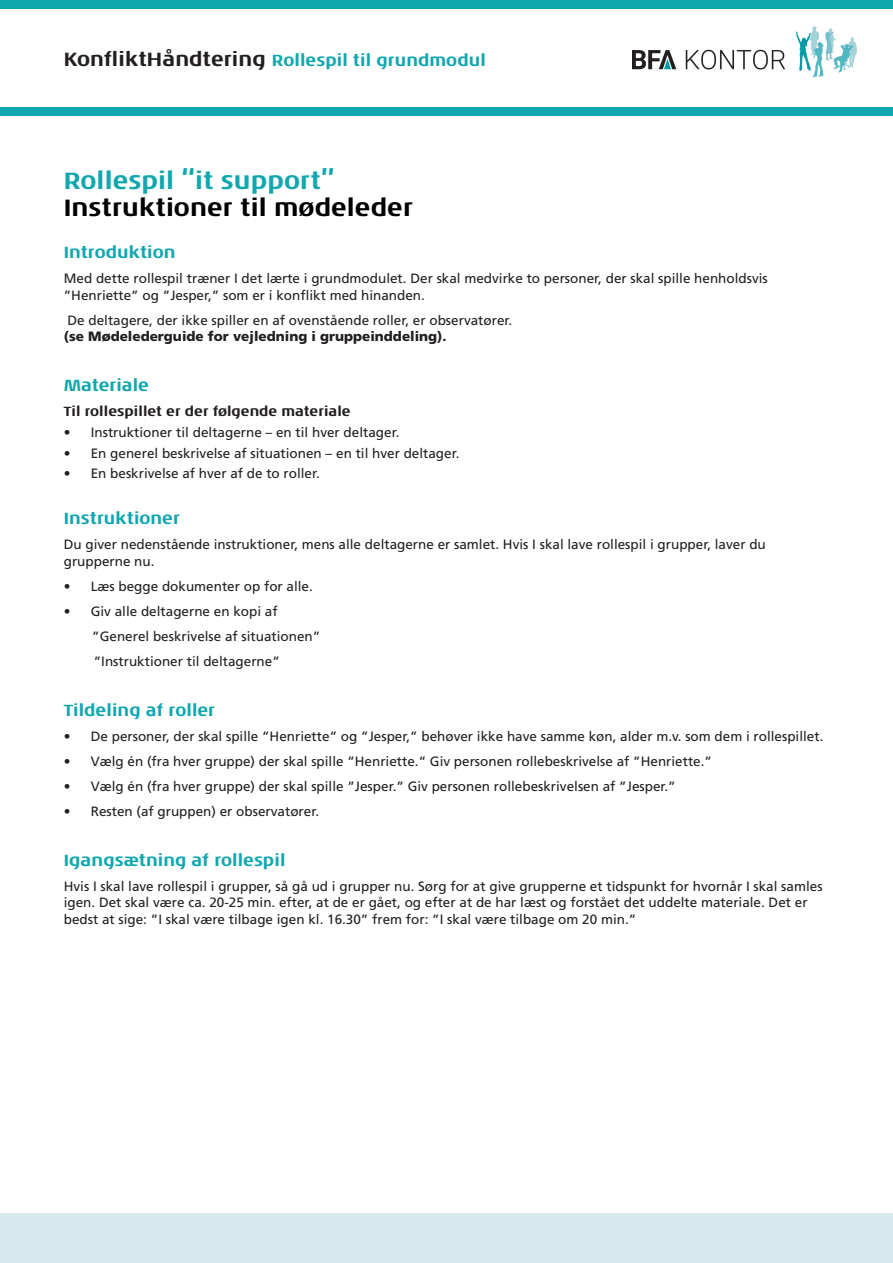
<style>
.page{position:relative;width:893px;height:1263px;background:#fff}
.page>*{position:absolute;margin:0;border:0;box-sizing:border-box;transform-origin:0 0}
.t1{font:700 24px "Noa LT Std";color:#000}
.t2{font:700 24px "Noa LT Std";color:#10a7af}
.t3{font:700 16.5px "Noa LT Std";color:#10a7af}
.t4{font:13.5px/16.5px "Frutiger";color:#231f20}
.t5{font:700 13.5px "Noa LT Std";color:#231f20}
.s1{font-size:19.5px;color:#231f20}
.s2{font-weight:900}
</style>
<div class="page">
<div style="left:0;top:1213px;width:893px;height:50px;background:#d6e9ec"></div>
<div style="left:0;top:0;width:893px;height:9px;background:#10a7af"></div>
<div style="left:0;top:107px;width:893px;height:9px;background:#10a7af"></div>
<img style="left:632px;top:27px;width:224px;height:50px">
<p class="t3" style="left:64px;top:50px;width:424px"><span class="s1">KonfliktHåndtering</span> Rollespil til grundmodul</p>
<p class="t2" style="left:64px;top:166px;width:272px">Rollespil “it support”</p>
<p class="t1" style="left:64px;top:193px;width:351px">Instruktioner til mødeleder</p>
<p class="t3" style="left:64px;top:242px;width:113px">Introduktion</p>
<p class="t4" style="left:64px;top:270px;width:705px">Med dette rollespil træner I det lærte i grundmodulet. Der skal medvirke to personer, der skal spille henholdsvis ”Henriette” og ”Jesper,” som er i konflikt med hinanden.</p>
<p class="t4" style="left:64px;top:312px;width:450px">De deltagere, der ikke spiller en af ovenstående roller, er observatører. <span class="s2">(se Mødelederguide for vejledning i gruppeinddeling).</span></p>
<p class="t3" style="left:64px;top:375px;width:87px">Materiale</p>
<p class="t5" style="left:64px;top:403px;width:288px">Til rollespillet er der følgende materiale</p>
<p class="t4" style="left:64px;top:424px;width:337px">• Instruktioner til deltagerne – en til hver deltager.</p>
<p class="t4" style="left:64px;top:445px;width:397px">• En generel beskrivelse af situationen – en til hver deltager.</p>
<p class="t4" style="left:64px;top:465px;width:258px">• En beskrivelse af hver af de to roller.</p>
<p class="t3" style="left:64px;top:508px;width:118px">Instruktioner</p>
<p class="t4" style="left:64px;top:536px;width:704px">Du giver nedenstående instruktioner, mens alle deltagerne er samlet. Hvis I skal lave rollespil i grupper, laver du grupperne nu.</p>
<p class="t4" style="left:64px;top:578px;width:251px">• Læs begge dokumenter op for alle.</p>
<p class="t4" style="left:64px;top:603px;width:215px">• Giv alle deltagerne en kopi af</p>
<p class="t4" style="left:92px;top:628px;width:230px">”Generel beskrivelse af situationen”</p>
<p class="t4" style="left:94px;top:653px;width:188px">”Instruktioner til deltagerne”</p>
<p class="t3" style="left:64px;top:700px;width:153px">Tildeling af roller</p>
<p class="t4" style="left:64px;top:728px;width:761px">• De personer, der skal spille ”Henriette” og ”Jesper,” behøver ikke have samme køn, alder m.v. som dem i rollespillet.</p>
<p class="t4" style="left:64px;top:753px;width:650px">• Vælg én (fra hver gruppe) der skal spille ”Henriette.” Giv personen rollebeskrivelse af ”Henriette.”</p>
<p class="t4" style="left:64px;top:778px;width:613px">• Vælg én (fra hver gruppe) der skal spille ”Jesper.” Giv personen rollebeskrivelsen af ”Jesper.”</p>
<p class="t4" style="left:64px;top:803px;width:257px">• Resten (af gruppen) er observatører.</p>
<p class="t3" style="left:64px;top:850px;width:223px">Igangsætning af rollespil</p>
<p class="t4" style="left:64px;top:878px;width:760px">Hvis I skal lave rollespil i grupper, så gå ud i grupper nu. Sørg for at give grupperne et tidspunkt for hvornår I skal samles igen. Det skal være ca. 20-25 min. efter, at de er gået, og efter at de har læst og forstået det uddelte materiale. Det er bedst at sige: ”I skal være tilbage igen kl. 16.30” frem for: ”I skal være tilbage om 20 min.”</p>
</div>
